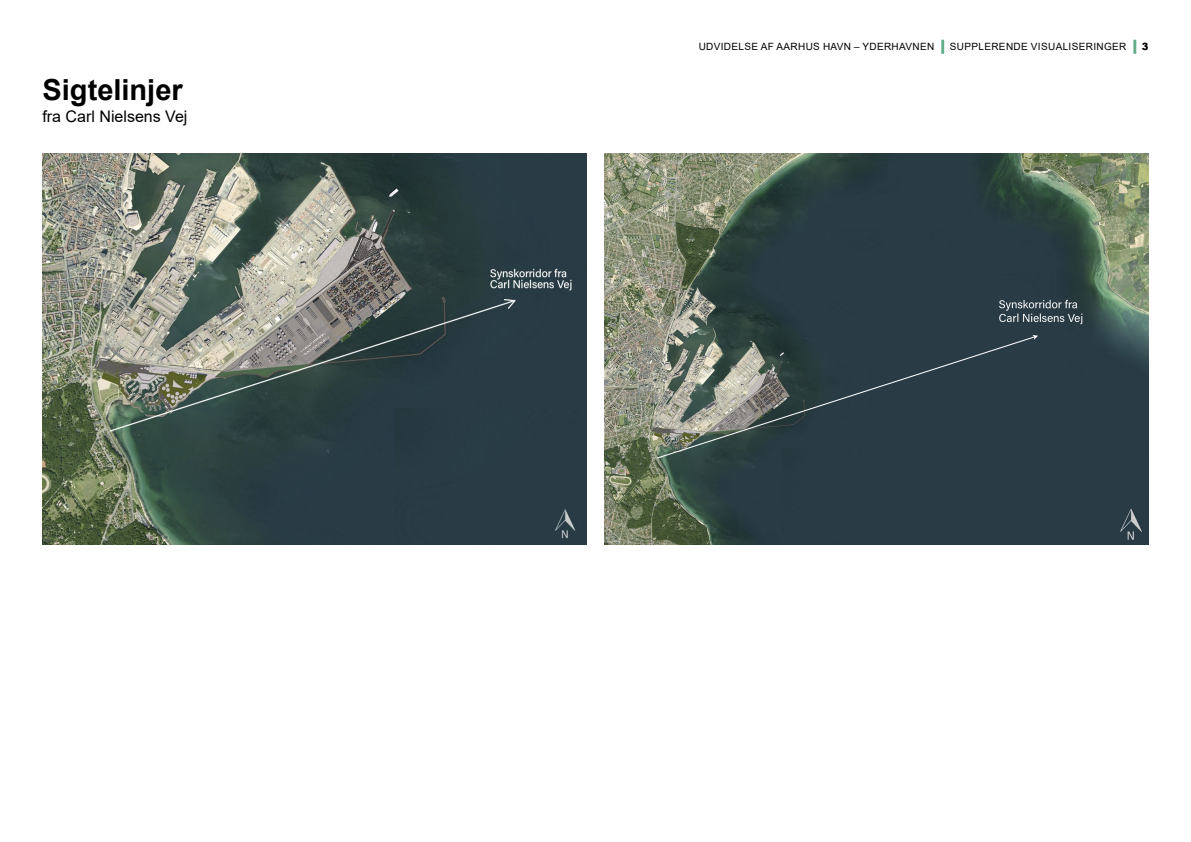
<style>
.page{position:relative;width:1191px;height:842px;background:#fff}
.page>*{position:absolute;margin:0;border:0;box-sizing:border-box;transform-origin:0 0}
.t1{font:700 29px "Arial";color:#000}
.t2{font:16px "Arial";color:#000}
.t3{font:10px "Arial";letter-spacing:.035em;color:#000}
.s1{font-weight:900;color:#64ae8b}
.s2{font-weight:900}
</style>
<div class="page">
<img style="left:604px;top:153px;width:544px;height:391px">
<img style="left:43px;top:153px;width:544px;height:391px">
<h1 class="t1" style="left:43px;top:70px;width:142px">Sigtelinjer</h1>
<h2 class="t2" style="left:43px;top:106px;width:146px">fra Carl Nielsens Vej</h2>
<p class="t3" style="left:698px;top:39px;width:451px">UDVIDELSE AF AARHUS HAVN – YDERHAVNEN <span class="s1">│</span> SUPPLERENDE VISUALISERINGER <span class="s1">│</span> <span class="s2">3</span></p>
</div>
